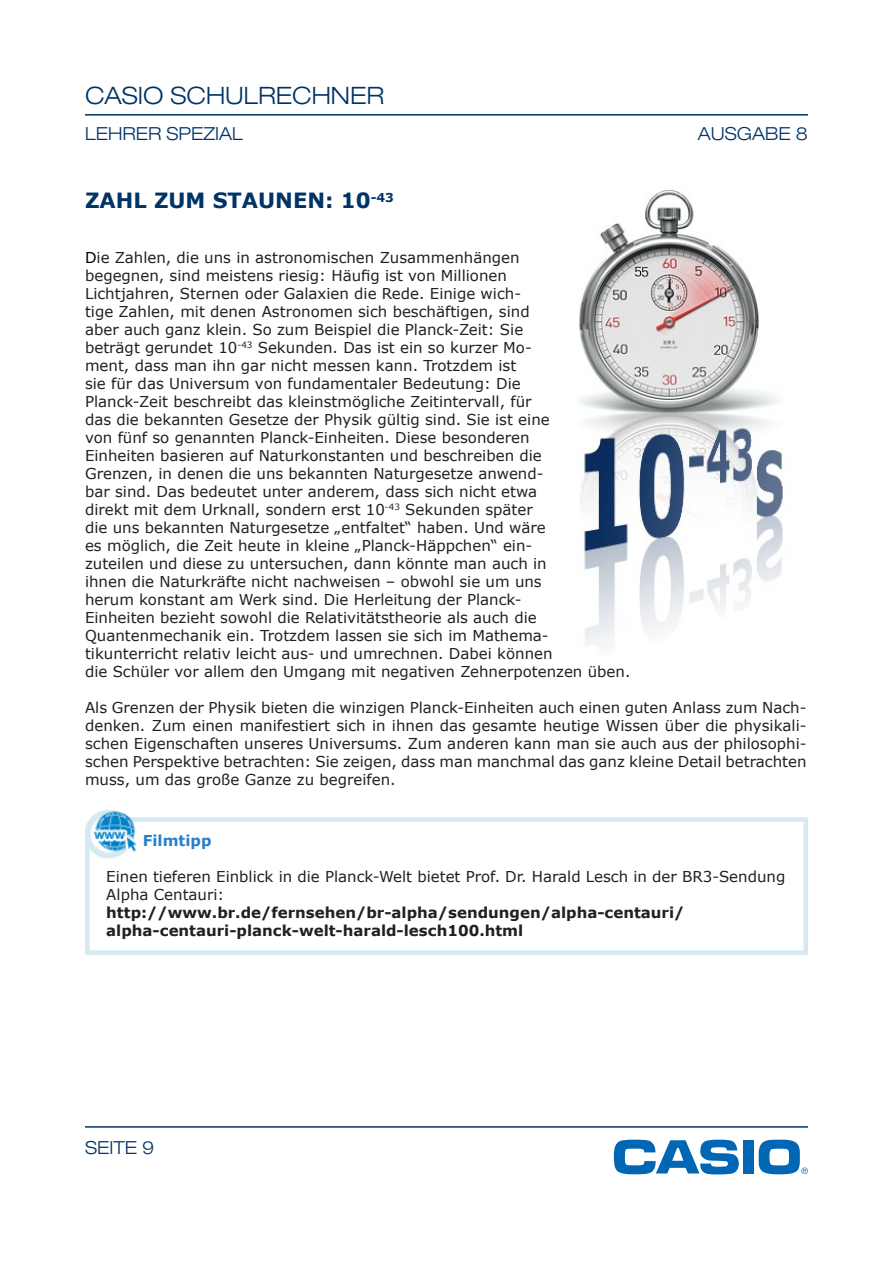
<style>
.page{position:relative;width:893px;height:1263px;background:#fff}
.page>*{position:absolute;margin:0;border:0;box-sizing:border-box;transform-origin:0 0}
.t1{font:300 expanded 24px "Helvetica Neue LT";color:#036}
.Rubrik-Überschrift{font:700 21px "Verdana";color:#036}
.t2{font:300 expanded 18px "Helvetica Neue LT";color:#036}
.Rubrik-Überschrift-2{font:15px/18px "Verdana";color:#231f20}
.Copy{font:15px/18px "Verdana";color:#231f20;text-align:justify}
.Copy-2{font:700 15px "Verdana";color:#231f20}
.Copy-3{font:700 15px "Verdana";color:#267fc9}
.s1{color:#000}
</style>
<div class="page">
<hr style="left:85px;top:114px;width:723px;height:2px;background:#036">
<hr style="left:85px;top:1126px;width:723px;height:2px;background:#036">
<div style="left:743px;top:1140px;width:11px;height:33px;background:#0166b3"></div>
<svg style="left:614px;top:1140px;width:125px;height:35px"></svg>
<svg style="left:759px;top:1140px;width:49px;height:34px"></svg>
<img style="left:579px;top:190px;width:204px;height:457px">
<svg style="left:85px;top:817px;width:723px;height:138px"></svg>
<img style="left:85px;top:810px;width:58px;height:50px">
<h1 class="t1" style="left:85px;top:81px;width:301px">CASIO SCHULRECHNER</h1>
<p class="t2" style="left:85px;top:123px;width:159px">LEHRER SPEZIAL</p>
<p class="t2" style="left:698px;top:123px;width:112px">AUSGABE 8</p>
<p class="Rubrik-Überschrift" style="left:85px;top:186px;width:310px">ZAHL ZUM STAUNEN: 10<sup>-43</sup></p>
<p class="Rubrik-Überschrift-2" style="left:85px;top:248px;width:547px"><span class="s1">D</span>ie Zahlen, die uns in astronomischen Zusammenhängen<br>begegnen, sind meistens riesig: Häufig ist von Millionen<br>Lichtjahren, Sternen oder Galaxien die Rede. Einige wich-<br>tige Zahlen, mit denen Astronomen sich beschäftigen, sind<br>aber auch ganz klein. So zum Beispiel die Planck-Zeit: Sie<br>beträgt gerundet 10<sup>-43</sup> Sekunden. Das ist ein so kurzer Mo-<br>ment, dass man ihn gar nicht messen kann. Trotzdem ist<br>sie für das Universum von fundamentaler Bedeutung: Die<br>Planck-Zeit beschreibt das kleinstmögliche Zeitintervall, für<br>das die bekannten Gesetze der Physik gültig sind. Sie ist eine<br>von fünf so genannten Planck-Einheiten. Diese besonderen<br>Einheiten basieren auf Naturkonstanten und beschreiben die<br>Grenzen, in denen die uns bekannten Naturgesetze anwend-<br>bar sind. Das bedeutet unter anderem, dass sich nicht etwa<br>direkt mit dem Urknall, sondern erst 10<sup>-43</sup> Sekunden später<br>die uns bekannten Naturgesetze „entfaltet“ haben. Und wäre<br>es möglich, die Zeit heute in kleine „Planck-Häppchen“ ein-<br>zuteilen und diese zu untersuchen, dann könnte man auch in<br>ihnen die Naturkräfte nicht nachweisen – obwohl sie um uns<br>herum konstant am Werk sind. Die Herleitung der Planck-<br>Einheiten bezieht sowohl die Relativitätstheorie als auch die Quantenmechanik ein. Trotzdem lassen sie sich im Mathema&shy;tikunterricht relativ leicht aus- und umrechnen. Dabei können<br>die Schüler vor allem den Umgang mit negativen Zehnerpotenzen üben.</p>
<p class="Copy" style="left:85px;top:698px;width:723px">Als Grenzen der Physik bieten die winzigen Planck-Einheiten auch einen guten Anlass zum Nach&shy;denken. Zum einen manifestiert sich in ihnen das gesamte heutige Wissen über die physikali&shy;schen Eigenschaften unseres Universums. Zum anderen kann man sie auch aus der philosophi&shy;schen Perspektive betrachten: Sie zeigen, dass man manchmal das ganz kleine Detail betrachten muss, um das große Ganze zu begreifen.</p>
<p class="Copy-3" style="left:143px;top:830px;width:70px">Filmtipp</p>
<p class="Copy" style="left:106px;top:867px;width:681px">Einen tieferen Einblick in die Planck-Welt bietet Prof. Dr. Harald Lesch in der BR3-Sendung<br>Alpha Centauri:</p>
<p class="Copy-2" style="left:106px;top:902px;width:580px">http://www.br.de/fernsehen/br-alpha/sendungen/alpha-centauri/</p>
<p class="Copy-2" style="left:106px;top:920px;width:418px">alpha-centauri-planck-welt-harald-lesch100.html</p>
<p class="t2" style="left:85px;top:1136px;width:71px">SEITE 9</p>
</div>
